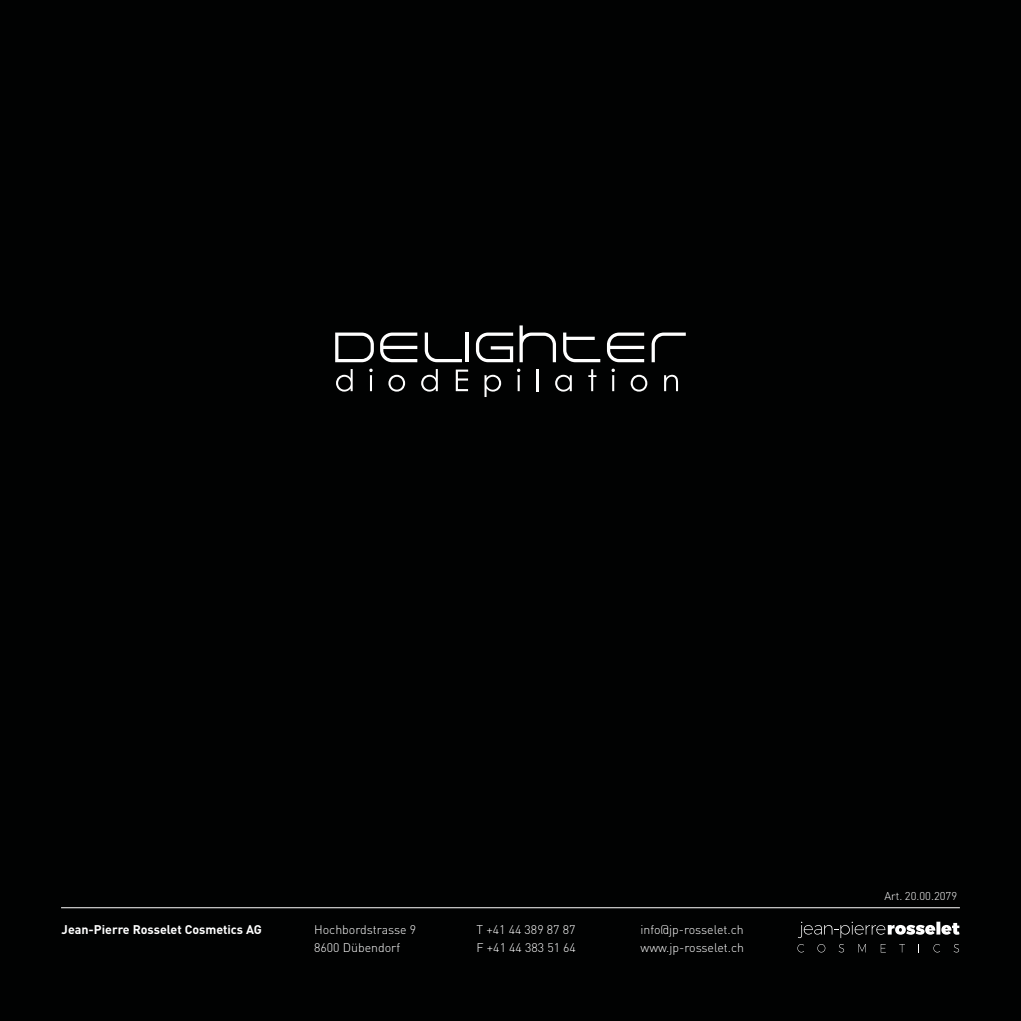
<style>
.page{position:relative;width:1021px;height:1021px;background:#fff}
.page>*{position:absolute;margin:0;border:0;box-sizing:border-box;transform-origin:0 0}
.t1{font:300 12.38px/18.2px "DIN";color:#fff}
.t2{font:700 12.38px "DIN";color:#fff}
.t3{font:300 11.25px "DIN";color:#fff}
</style>
<div class="page">
<div style="left:0;top:0;width:1020px;height:1020px;background:#010202"></div>
<svg style="left:335px;top:332px;width:39px;height:30px"></svg>
<svg style="left:380px;top:332px;width:37px;height:30px"></svg>
<svg style="left:425px;top:332px;width:37px;height:30px"></svg>
<hr style="left:465px;top:332px;width:3px;height:30px;background:#fff">
<svg style="left:476px;top:332px;width:37px;height:30px"></svg>
<svg style="left:519px;top:325px;width:37px;height:37px"></svg>
<svg style="left:563px;top:332px;width:37px;height:30px"></svg>
<svg style="left:607px;top:332px;width:37px;height:30px"></svg>
<svg style="left:651px;top:332px;width:34px;height:30px"></svg>
<svg style="left:336px;top:369px;width:16px;height:22px"></svg>
<svg style="left:369px;top:368px;width:3px;height:23px"></svg>
<svg style="left:388px;top:375px;width:17px;height:16px"></svg>
<svg style="left:421px;top:369px;width:17px;height:22px"></svg>
<svg style="left:456px;top:369px;width:12px;height:22px"></svg>
<svg style="left:484px;top:375px;width:17px;height:22px"></svg>
<svg style="left:517px;top:368px;width:3px;height:23px"></svg>
<hr style="left:536px;top:369px;width:2px;height:22px;background:#fff">
<svg style="left:555px;top:375px;width:17px;height:16px"></svg>
<svg style="left:588px;top:369px;width:8px;height:22px"></svg>
<svg style="left:611px;top:368px;width:4px;height:23px"></svg>
<svg style="left:630px;top:375px;width:17px;height:16px"></svg>
<svg style="left:664px;top:375px;width:14px;height:16px"></svg>
<svg style="left:798px;top:921px;width:161px;height:17px"></svg>
<svg style="left:797px;top:944px;width:7px;height:8px"></svg>
<svg style="left:817px;top:944px;width:8px;height:8px"></svg>
<svg style="left:838px;top:944px;width:6px;height:8px"></svg>
<svg style="left:858px;top:944px;width:7px;height:8px"></svg>
<svg style="left:880px;top:944px;width:5px;height:8px"></svg>
<svg style="left:899px;top:944px;width:5px;height:8px"></svg>
<svg style="left:933px;top:944px;width:7px;height:8px"></svg>
<svg style="left:953px;top:944px;width:6px;height:8px"></svg>
<hr style="left:61px;top:907px;width:898px;height:1px;background:#fff">
<p class="t2" style="left:62px;top:921px;width:202px">Jean-Pierre Rosselet Cosmetics AG</p>
<p class="t1" style="left:314px;top:920px;width:104px">Hochbordstrasse 9<br>8600 Dübendorf</p>
<p class="t1" style="left:476px;top:920px;width:101px">T +41 44 389 87 87<br>F +41 44 383 51 64</p>
<p class="t1" style="left:640px;top:920px;width:105px">info@jp-rosselet.ch www.jp-rosselet.ch</p>
<p class="t3" style="left:884px;top:888px;width:74px">Art. 20.00.2079</p>
</div>
